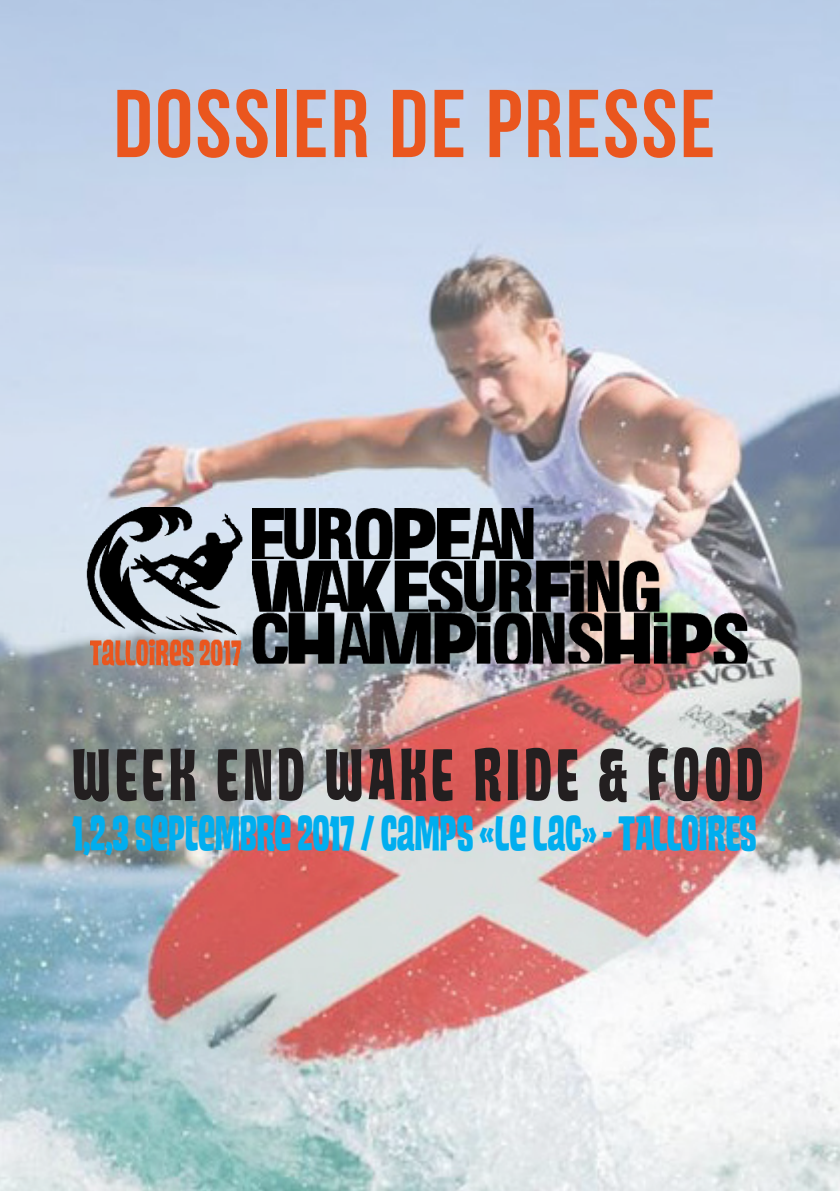
<style>
.page{position:relative;width:840px;height:1191px;background:#fff}
.page>*{position:absolute;margin:0;border:0;box-sizing:border-box;transform-origin:0 0}
.t1{font:96px "Bebas Neue";letter-spacing:.025em;color:#ea561e}
.t2{font:72px "House Movements Custom";letter-spacing:.065em;color:#231f20}
.t3{font:48px "House Movements Custom";letter-spacing:-.005em;color:#00aeef}
</style>
<div class="page">
<img style="left:0;top:0;width:839px;height:1191px">
<img style="left:43px;top:507px;width:703px;height:159px">
<p class="t1" style="left:113px;top:71px;width:603px">DOSSIER DE PRESSE</p>
<p class="t2" style="left:72px;top:732px;width:692px">WEEK END WAKE RIDE &amp; FOOD</p>
<p class="t3" style="left:72px;top:805px;width:685px">1,2,3 SEPTEMBRE 2017 / CAMPS «LE LAC» - TALLOIRES</p>
</div>
